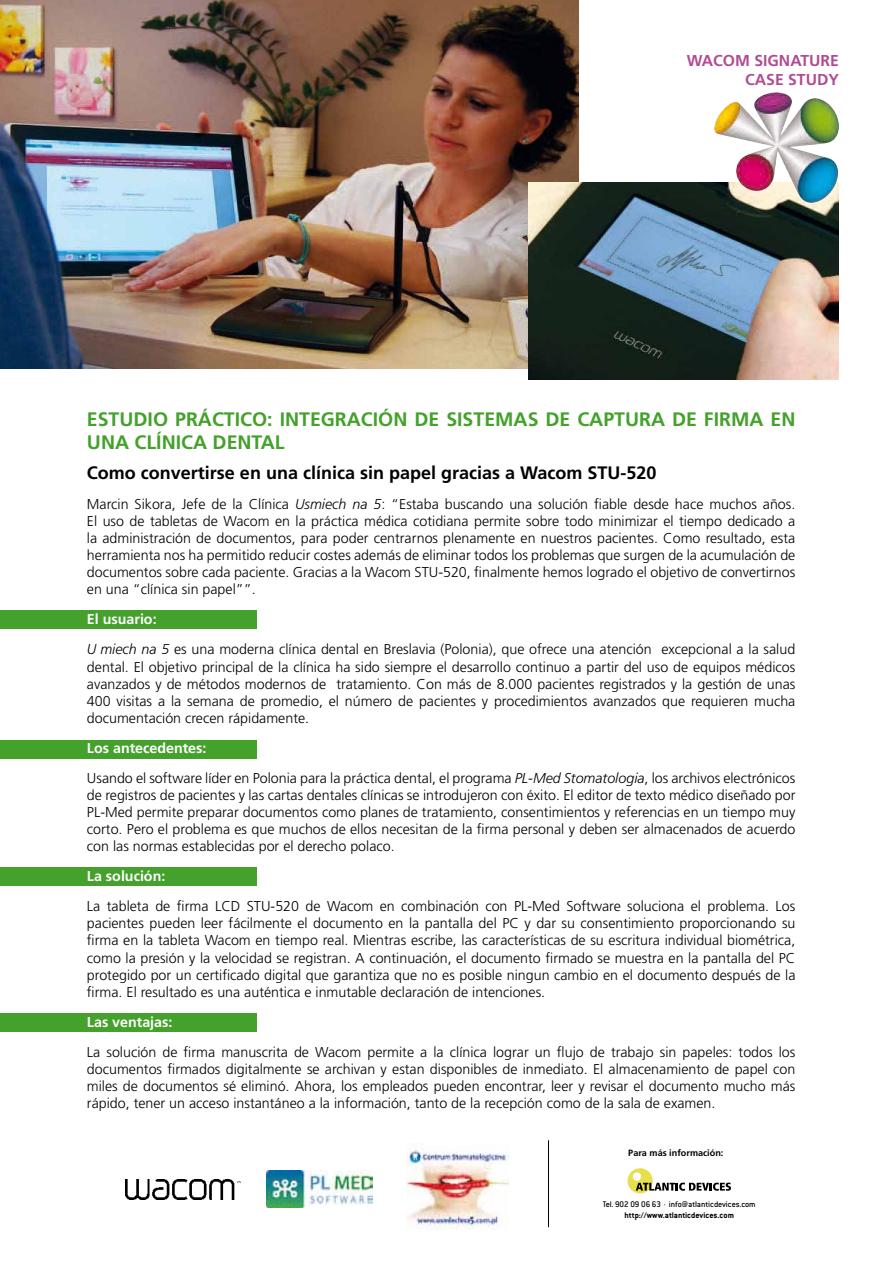
<style>
.page{position:relative;width:893px;height:1263px;background:#fff}
.page>*{position:absolute;margin:0;border:0;box-sizing:border-box;transform-origin:0 0}
.t1{font:700 19.5px/23.4px "Frutiger";color:#44a12b}
.t2{font:700 18px "Frutiger";color:#000}
.t3{font:700 15.75px/18.9px "Frutiger";color:#b14c93;text-align:right}
.t4{font:300 14.25px/17.1px "Frutiger";color:#000;text-align:justify}
.t5{font:700 14.25px "Frutiger";color:#fff}
.t6{font:700 9.15px "Frutiger";color:#000}
.t7{font:500 9px "Conduit ITC";color:#000}
.t8{font:700 9px "Conduit ITC";color:#000}
.s1{font-style:italic}
.s2{font-weight:700;color:#fff}
</style>
<div class="page">
<div style="left:0;top:610px;width:257px;height:18px;background:#44a12b"></div>
<div style="left:0;top:740px;width:257px;height:18px;background:#44a12b"></div>
<div style="left:0;top:867px;width:257px;height:19px;background:#44a12b"></div>
<div style="left:0;top:1013px;width:257px;height:18px;background:#44a12b"></div>
<img style="left:0;top:0;width:578px;height:368px">
<img style="left:528px;top:182px;width:311px;height:197px">
<img style="left:754px;top:92px;width:21px;height:47px">
<img style="left:125px;top:1179px;width:116px;height:20px">
<img style="left:406px;top:1143px;width:103px;height:87px">
<img style="left:267px;top:1170px;width:105px;height:38px">
<svg style="left:627px;top:1168px;width:104px;height:25px"></svg>
<hr style="left:548px;top:1140px;width:1px;height:87px;background:#000">
<p class="t3" style="left:687px;top:51px;width:154px">WACOM SIGNATURE<br>CASE STUDY</p>
<h1 class="t1" style="left:87px;top:407px;width:710px">ESTUDIO PRÁCTICO: INTEGRACIÓN DE SISTEMAS DE CAPTURA DE FIRMA EN<br>UNA CLÍNICA DENTAL</h1>
<p class="t2" style="left:87px;top:462px;width:571px">Como convertirse en una clínica sin papel gracias a Wacom STU-520</p>
<p class="t4" style="left:87px;top:495px;width:710px">Marcin Sikora, Jefe de la Clínica <span class="s1">Usmiech na 5</span>: “Estaba buscando una solución fiable desde hace muchos años.<br>El uso de tabletas de Wacom en la práctica médica cotidiana permite sobre todo minimizar el tiempo dedicado a la administración de documentos, para poder centrarnos plenamente en nuestros pacientes. Como resultado, esta herramienta nos ha permitido reducir costes además de eliminar todos los problemas que surgen de la acumulación de documentos sobre cada paciente. Gracias a la Wacom STU-520, finalmente hemos logrado el objetivo de convertirnos en una “clínica sin papel””.</p>
<p class="t4" style="left:87px;top:604px;width:710px;line-height:30px"><span class="s2">El usuario:<br></span><span class="s1">Uśmiech na 5</span> es una moderna clínica dental en Breslavia (Polonia), que ofrece una atención excepcional a la salud</p>
<p class="t4" style="left:87px;top:658px;width:710px">dental. El objetivo principal de la clínica ha sido siempre el desarrollo continuo a partir del uso de equipos médicos avanzados y de métodos modernos de tratamiento. Con más de 8.000 pacientes registrados y la gestión de unas 400 visitas a la semana de promedio, el número de pacientes y procedimientos avanzados que requieren mucha documentación crecen rápidamente.</p>
<p class="t4" style="left:87px;top:733px;width:710px;line-height:30px"><span class="s2">Los antecedentes:<br></span>Usando el software líder en Polonia para la práctica dental, el programa <span class="s1">PL-Med Stomatologia</span>, los archivos electrónicos</p>
<p class="t4" style="left:87px;top:786px;width:710px">de registros de pacientes y las cartas dentales clínicas se introdujeron con éxito. El editor de texto médico diseñado por PL-Med permite preparar documentos como planes de tratamiento, consentimientos y referencias en un tiempo muy corto. Pero el problema es que muchos de ellos necesitan de la firma personal y deben ser almacenados de acuerdo con las normas establecidas por el derecho polaco.</p>
<p class="t5" style="left:87px;top:868px;width:80px">La solución:</p>
<p class="t4" style="left:87px;top:898px;width:710px">La tableta de firma LCD STU-520 de Wacom en combinación con PL-Med Software soluciona el problema. Los pacientes pueden leer fácilmente el documento en la pantalla del PC y dar su consentimiento proporcionando su firma en la tableta Wacom en tiempo real. Mientras escribe, las características de su escritura individual biométrica, como la presión y la velocidad se registran. A continuación, el documento firmado se muestra en la pantalla del PC protegido por un certificado digital que garantiza que no es posible ningun cambio en el documento después de la firma. El resultado es una auténtica e inmutable declaración de intenciones.</p>
<p class="t5" style="left:87px;top:1013px;width:87px">Las ventajas:</p>
<p class="t4" style="left:87px;top:1043px;width:710px">La solución de firma manuscrita de Wacom permite a la clínica lograr un flujo de trabajo sin papeles: todos los documentos firmados digitalmente se archivan y estan disponibles de inmediato. El almacenamiento de papel con miles de documentos sé eliminó. Ahora, los empleados pueden encontrar, leer y revisar el documento mucho más rápido, tener un acceso instantáneo a la información, tanto de la recepción como de la sala de examen.</p>
<p class="t6" style="left:628px;top:1147px;width:97px">Para más información:</p>
<p class="t7" style="left:603px;top:1198px;width:154px">Tel. 902 09 06 63 · info@atlanticdevices.com</p>
<p class="t8" style="left:624px;top:1209px;width:111px">http://www.atlanticdevices.com</p>
</div>
